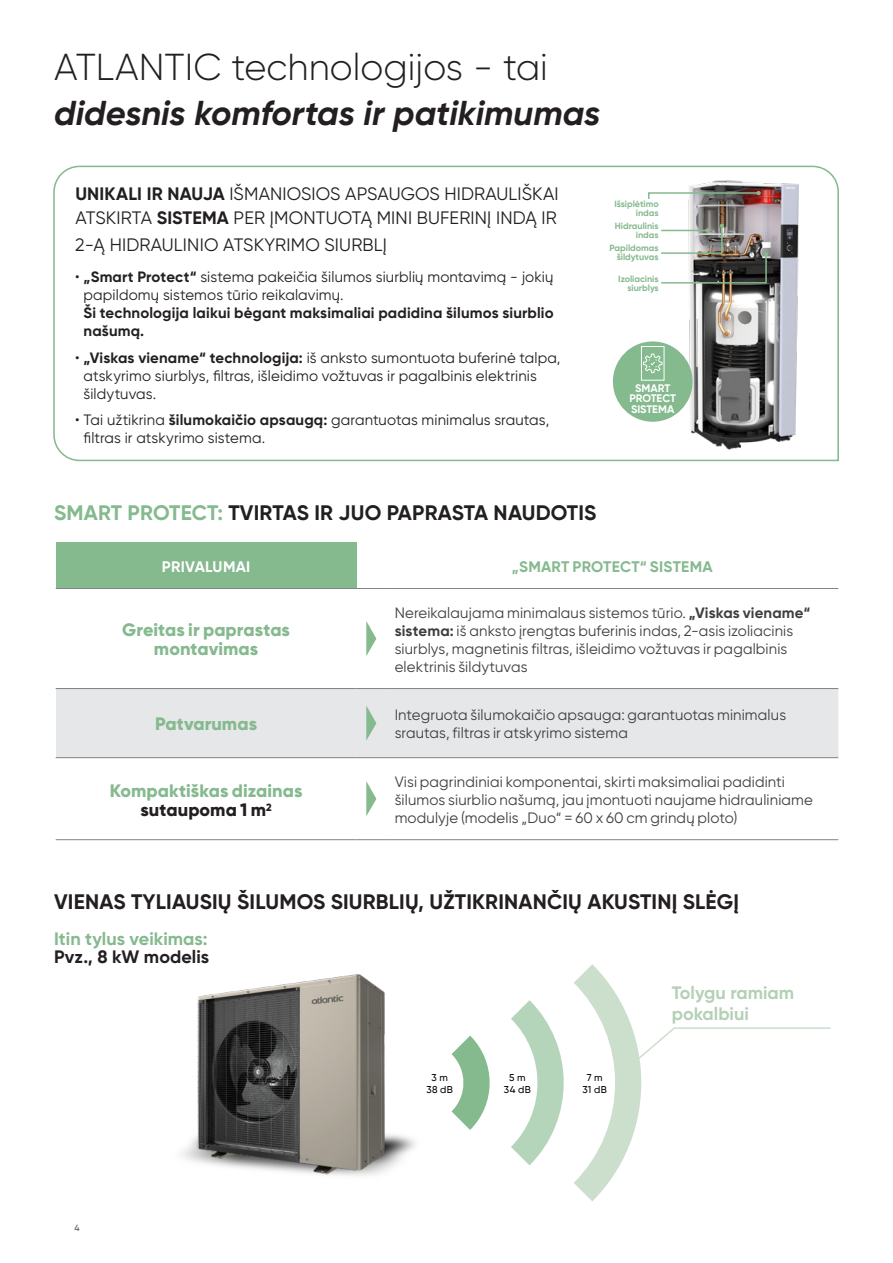
<style>
.page{position:relative;width:893px;height:1263px;background:#fff}
.page>*{position:absolute;margin:0;border:0;box-sizing:border-box;transform-origin:0 0}
.t1{font:300 37.5px "Gilroy";color:#231f20}
.t2{font:italic 700 34.5px "Gilroy";color:#231f20}
.t3{font:700 21px "Gilroy";letter-spacing:.01em;color:#231f20}
.t4{font:18px/24px "Gilroy";letter-spacing:.01em;color:#231f20}
.t5{font:800 18px/19.5px "Gilroy";letter-spacing:.005em;color:#85b98e;text-align:center}
.t6{font:700 18px/21.6px "Gilroy";color:#b4d1b6}
.t7{font:700 18px "Gilroy";color:#85b98e}
.t8{font:700 18px "Gilroy";letter-spacing:.005em;color:#231f20}
.t9{font:700 15.3px "Gilroy";letter-spacing:.015em;color:#85b98e}
.t10{font:700 15.3px "Gilroy";letter-spacing:.015em;color:#fff}
.t11{font:15px/18px "Gilroy";letter-spacing:.01em;color:#3e3e3f}
.t12{font:15px/18px "Gilroy";letter-spacing:.01em;color:#231f20}
.t13{font:700 15px/18px "Gilroy";letter-spacing:.01em;color:#231f20}
.t14{font:700 10.95px/10.5px "Gilroy";letter-spacing:-.005em;color:#fff;text-align:center}
.t15{font:500 9.9px/11.9px "Gilroy";letter-spacing:.05em;color:#040503;text-align:center}
.t16{font:700 9px/9px "Gilroy";color:#85b98e;text-align:right}
.t17{font:600 9px "Gilroy";color:#6c6d70}
.s1{font-weight:700}
.s2{color:#85b98e}
.s3{color:#231f20}
</style>
<div class="page">
<svg style="left:53px;top:165px;width:786px;height:297px"></svg>
<div style="left:56px;top:542px;width:301px;height:46px;background:#85b98e"></div>
<div style="left:56px;top:688px;width:301px;height:70px;background:#e6e7e9"></div>
<hr style="left:56px;top:588px;width:301px;height:1px;background:#808285">
<svg style="left:357px;top:588px;width:29px;height:1px"></svg>
<hr style="left:386px;top:588px;width:452px;height:1px;background:#808285">
<svg style="left:357px;top:839px;width:29px;height:1px"></svg>
<hr style="left:386px;top:839px;width:452px;height:1px;background:#808285">
<hr style="left:56px;top:688px;width:301px;height:1px;background:#808285">
<hr style="left:56px;top:757px;width:301px;height:1px;background:#808285">
<hr style="left:56px;top:839px;width:301px;height:1px;background:#808285">
<svg style="left:366px;top:621px;width:10px;height:35px"></svg>
<div style="left:357px;top:688px;width:481px;height:70px;background:#e6e7e9"></div>
<svg style="left:366px;top:781px;width:10px;height:35px"></svg>
<svg style="left:511px;top:1000px;width:53px;height:165px"></svg>
<svg style="left:452px;top:1035px;width:38px;height:95px"></svg>
<svg style="left:574px;top:964px;width:257px;height:237px"></svg>
<img style="left:182px;top:974px;width:226px;height:202px">
<img style="left:672px;top:178px;width:143px;height:271px">
<svg style="left:647px;top:191px;width:114px;height:9px"></svg>
<img style="left:660px;top:224px;width:108px;height:60px">
<div style="left:613px;top:341px;width:80px;height:81px;background:#85b98e;border-radius:50%"></div>
<div style="left:641px;top:346px;width:23px;height:35px;border:1px solid #fff"></div>
<svg style="left:643px;top:353px;width:20px;height:20px"></svg>
<h1 class="t1" style="left:54px;top:44px;width:495px">ATLANTIC technologijos - tai</h1>
<h2 class="t2" style="left:54px;top:92px;width:548px">didesnis komfortas ir patikimumas</h2>
<p class="t4" style="left:75px;top:181px;width:485px"><span class="s1">UNIKALI IR NAUJA</span> IŠMANIOSIOS APSAUGOS HIDRAULIŠKAI<br>ATSKIRTA <span class="s1">SISTEMA</span> PER ĮMONTUOTĄ MINI BUFERINĮ INDĄ IR</p>
<p class="t4" style="left:75px;top:233px;width:313px">2-Ą HIDRAULINIO ATSKYRIMO SIURBLĮ</p>
<p class="t12" style="left:84px;top:268px;width:471px;text-indent:-8px">• <span class="s1">„Smart Protect“</span> sistema pakeičia šilumos siurblių montavimą - jokių papildomų sistemos tūrio reikalavimų.</p>
<p class="t13" style="left:84px;top:304px;width:472px">Ši technologija laikui bėgant maksimaliai padidina šilumos siurblio našumą.</p>
<p class="t12" style="left:84px;top:348px;width:478px;text-indent:-8px">• <span class="s1">„Viskas viename“ technologija:</span> iš anksto sumontuota buferinė talpa, atskyrimo siurblys, filtras, išleidimo vožtuvas ir pagalbinis elektrinis šildytuvas.</p>
<p class="t12" style="left:84px;top:411px;width:467px;text-indent:-8px">• Tai užtikrina <span class="s1">šilumokaičio apsaugą:</span> garantuotas minimalus srautas, filtras ir atskyrimo sistema.</p>
<p class="t16" style="left:614px;top:200px;width:46px">Išsiplėtimo indas</p>
<p class="t16" style="left:609px;top:244px;width:51px">Papildomas šildytuvas</p>
<p class="t16" style="left:618px;top:274px;width:42px">Izoliacinis siurblys</p>
<p class="t16" style="left:615px;top:221px;width:45px">Hidraulinis indas</p>
<p class="t14" style="left:629px;top:383px;width:48px">SMART<br>PROTECT<br>SISTEMA</p>
<h3 class="t3" style="left:54px;top:499px;width:544px"><span class="s2">SMART PROTECT:</span> TVIRTAS IR JUO PAPRASTA NAUDOTIS</h3>
<p class="t10" style="left:162px;top:557px;width:90px">PRIVALUMAI</p>
<p class="t9" style="left:512px;top:557px;width:202px">„SMART PROTECT“ SISTEMA</p>
<p class="t5" style="left:122px;top:620px;width:169px">Greitas ir paprastas montavimas</p>
<p class="t11" style="left:395px;top:603px;width:417px">Nereikalaujama minimalaus sistemos tūrio. <span class="s1">„Viskas viename“ sistema:</span> iš anksto įrengtas buferinis indas, 2-asis izoliacinis siurblys, magnetinis filtras, išleidimo vožtuvas ir pagalbinis elektrinis šildytuvas</p>
<p class="t5" style="left:155px;top:714px;width:103px">Patvarumas</p>
<p class="t11" style="left:395px;top:706px;width:393px">Integruota šilumokaičio apsauga: garantuotas minimalus srautas, filtras ir atskyrimo sistema</p>
<p class="t5" style="left:110px;top:781px;width:194px">Kompaktiškas dizainas <span class="s3">sutaupoma 1 m</span><sup>2</sup></p>
<p class="t11" style="left:395px;top:772px;width:420px">Visi pagrindiniai komponentai, skirti maksimaliai padidinti šilumos siurblio našumą, jau įmontuoti naujame hidrauliniame modulyje (modelis „Duo“ = 60 x 60 cm grindų ploto)</p>
<h3 class="t3" style="left:54px;top:888px;width:686px">VIENAS TYLIAUSIŲ ŠILUMOS SIURBLIŲ, UŽTIKRINANČIŲ AKUSTINĮ SLĖGĮ</h3>
<p class="t7" style="left:54px;top:928px;width:155px">Itin tylus veikimas:</p>
<p class="t8" style="left:54px;top:946px;width:157px">Pvz., 8 kW modelis</p>
<p class="t17" style="left:74px;top:1222px;width:7px">4</p>
<p class="t15" style="left:426px;top:1072px;width:28px">3 m<br>38 dB</p>
<p class="t15" style="left:504px;top:1072px;width:29px">5 m<br>34 dB</p>
<p class="t15" style="left:582px;top:1072px;width:26px">7 m<br>31 dB</p>
<p class="t6" style="left:672px;top:981px;width:124px">Tolygu ramiam pokalbiui</p>
</div>
